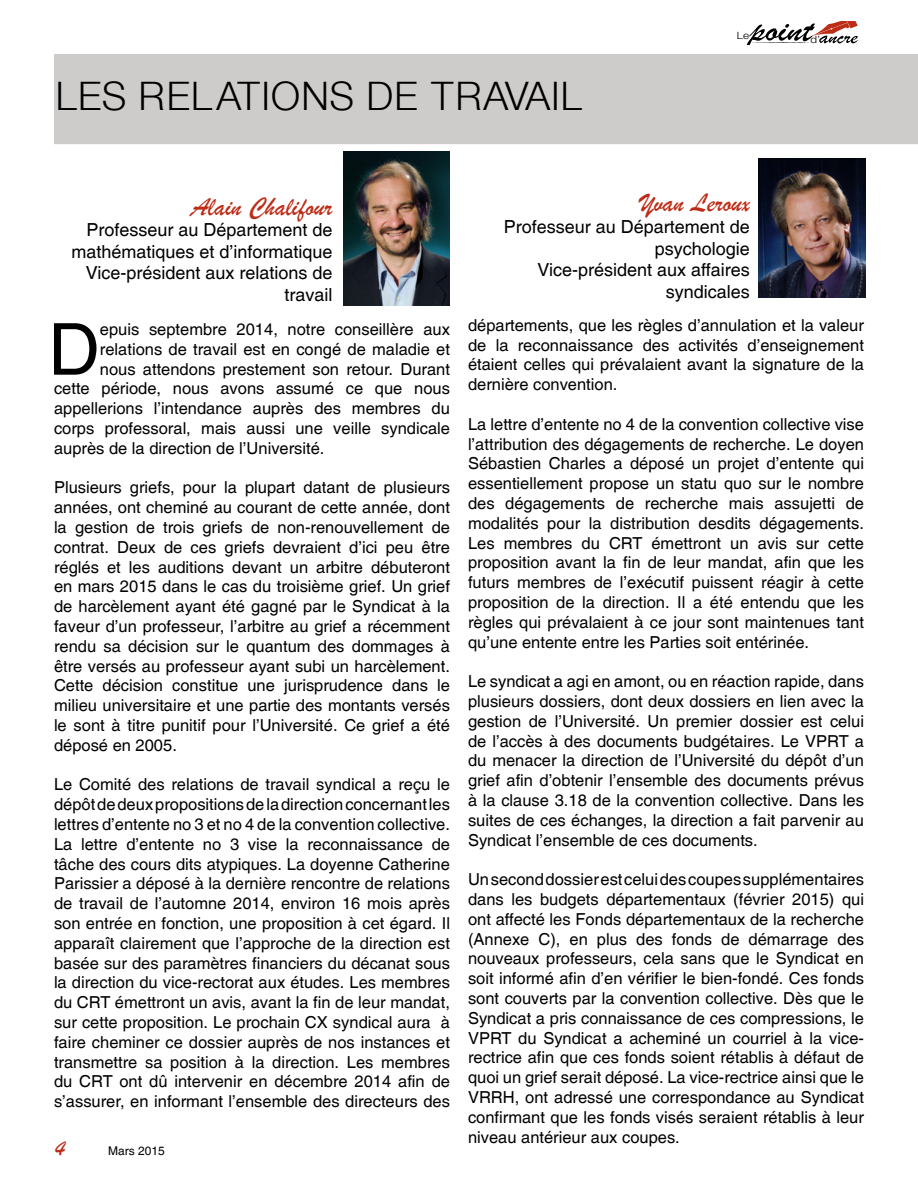
<style>
.page{position:relative;width:918px;height:1188px;background:#fff}
.page>*{position:absolute;margin:0;border:0;box-sizing:border-box;transform-origin:0 0}
.t1{font:71.7px "Sans";color:#000}
.t2{font:300 42px "Sans";color:#000}
.t3{font:27px "Brush Script";color:#bd2c16}
.t4{font:22.5px "Brush Script";color:#bd2c16}
.t5{font:18px/21.6px "Sans";color:#000;text-align:right}
.t6{font:16.5px/19.8px "Sans";color:#000;text-align:justify}
.t7{font:12px "Sans";color:#000}
.t8{font:300 10.05px "Helvetica Neue";color:#000;scale:1.16 1}
</style>
<div class="page">
<div style="left:54px;top:54px;width:864px;height:90px;background:#cdcccb"></div>
<img style="left:759px;top:158px;width:106px;height:139px">
<img style="left:343px;top:152px;width:107px;height:153px">
<svg style="left:747px;top:21px;width:111px;height:24px"></svg>
<h2 class="t2" style="left:55px;top:72px;width:525px">LES RELATIONS DE TRAVAIL</h2>
<p class="t8" style="left:737px;top:29px;width:12px">Le</p>
<h3 class="t3" style="left:191px;top:190px;width:143px">Alain Chalifour</h3>
<p class="t5" style="left:71px;top:219px;width:263px">Professeur au Département de mathématiques et d’informatique<br>Vice-président aux relations de travail</p>
<h3 class="t3" style="left:641px;top:187px;width:111px">Yvan Leroux</h3>
<p class="t5" style="left:504px;top:216px;width:248px">Professeur au Département de psychologie<br>Vice-président aux affaires syndicales</p>
<p class="t8" style="left:811px;top:33px;width:10px">d’</p>
<h1 class="t1" style="left:48px;top:308px;width:53px">D</h1>
<p class="t6" style="left:100px;top:319px;width:352px">epuis septembre 2014, notre conseillère aux</p>
<p class="t6" style="left:100px;top:339px;width:352px">relations de travail est en congé de maladie et</p>
<p class="t6" style="left:100px;top:359px;width:352px">nous attendons prestement son retour. Durant</p>
<p class="t6" style="left:54px;top:379px;width:398px">cette période, nous avons assumé ce que nous</p>
<p class="t6" style="left:54px;top:399px;width:397px">appellerions l’intendance auprès des membres du</p>
<p class="t6" style="left:54px;top:418px;width:398px">corps professoral, mais aussi une veille syndicale</p>
<p class="t6" style="left:54px;top:438px;width:272px">auprès de la direction de l’Université.</p>
<p class="t6" style="left:54px;top:478px;width:398px">Plusieurs griefs, pour la plupart datant de plusieurs années, ont cheminé au courant de cette année, dont la gestion de trois griefs de non-renouvellement de contrat. Deux de ces griefs devraient d’ici peu être réglés et les auditions devant un arbitre débuteront en mars 2015 dans le cas du troisième grief. Un grief de harcèlement ayant été gagné par le Syndicat à la faveur d’un professeur, l’arbitre au grief a récemment rendu sa décision sur le quantum des dommages à être versés au professeur ayant subi un harcèlement.<br>Cette décision constitue une jurisprudence dans le milieu universitaire et une partie des montants versés le sont à titre punitif pour l’Université. Ce grief a été déposé en 2005.</p>
<p class="t6" style="left:54px;top:775px;width:398px">Le Comité des relations de travail syndical a reçu le dépôt de deux propositions de la direction concernant les lettres d’entente no 3 et no 4 de la convention collective.<br>La lettre d’entente no 3 vise la reconnaissance de tâche des cours dits atypiques. La doyenne Catherine Parissier a déposé à la dernière rencontre de relations de travail de l’automne 2014, environ 16 mois après son entrée en fonction, une proposition à cet égard. Il apparaît clairement que l’approche de la direction est basée sur des paramètres financiers du décanat sous la direction du vice-rectorat aux études. Les membres du CRT émettront un avis, avant la fin de leur mandat, sur cette proposition. Le prochain CX syndical aura à faire cheminer ce dossier auprès de nos instances et transmettre sa position à la direction. Les membres du CRT ont dû intervenir en décembre 2014 afin de s’assurer, en informant l’ensemble des directeurs des</p>
<h3 class="t4" style="left:55px;top:1134px;width:11px">4</h3>
<p class="t7" style="left:108px;top:1144px;width:58px">Mars 2015</p>
<p class="t6" style="left:468px;top:315px;width:398px">départements, que les règles d’annulation et la valeur de la reconnaissance des activités d’enseignement étaient celles qui prévalaient avant la signature de la dernière convention.</p>
<p class="t6" style="left:468px;top:414px;width:398px">La lettre d’entente no 4 de la convention collective vise l’attribution des dégagements de recherche. Le doyen Sébastien Charles a déposé un projet d’entente qui essentiellement propose un statu quo sur le nombre des dégagements de recherche mais assujetti de modalités pour la distribution desdits dégagements.<br>Les membres du CRT émettront un avis sur cette proposition avant la fin de leur mandat, afin que les futurs membres de l’exécutif puissent réagir à cette proposition de la direction. Il a été entendu que les règles qui prévalaient à ce jour sont maintenues tant qu’une entente entre les Parties soit entérinée.</p>
<p class="t6" style="left:468px;top:671px;width:398px">Le syndicat a agi en amont, ou en réaction rapide, dans plusieurs dossiers, dont deux dossiers en lien avec la gestion de l’Université. Un premier dossier est celui de l’accès à des documents budgétaires. Le VPRT a du menacer la direction de l’Université du dépôt d’un grief afin d’obtenir l’ensemble des documents prévus à la clause 3.18 de la convention collective. Dans les suites de ces échanges, la direction a fait parvenir au Syndicat l’ensemble de ces documents.</p>
<p class="t6" style="left:468px;top:869px;width:398px">Un second dossier est celui des coupes supplémentaires dans les budgets départementaux (février 2015) qui ont affecté les Fonds départementaux de la recherche (Annexe C), en plus des fonds de démarrage des nouveaux professeurs, cela sans que le Syndicat en soit informé afin d’en vérifier le bien-fondé. Ces fonds sont couverts par la convention collective. Dès que le Syndicat a pris connaissance de ces compressions, le VPRT du Syndicat a acheminé un courriel à la vice&shy;rectrice afin que ces fonds soient rétablis à défaut de quoi un grief serait déposé. La vice-rectrice ainsi que le VRRH, ont adressé une correspondance au Syndicat confirmant que les fonds visés seraient rétablis à leur niveau antérieur aux coupes.</p>
</div>
